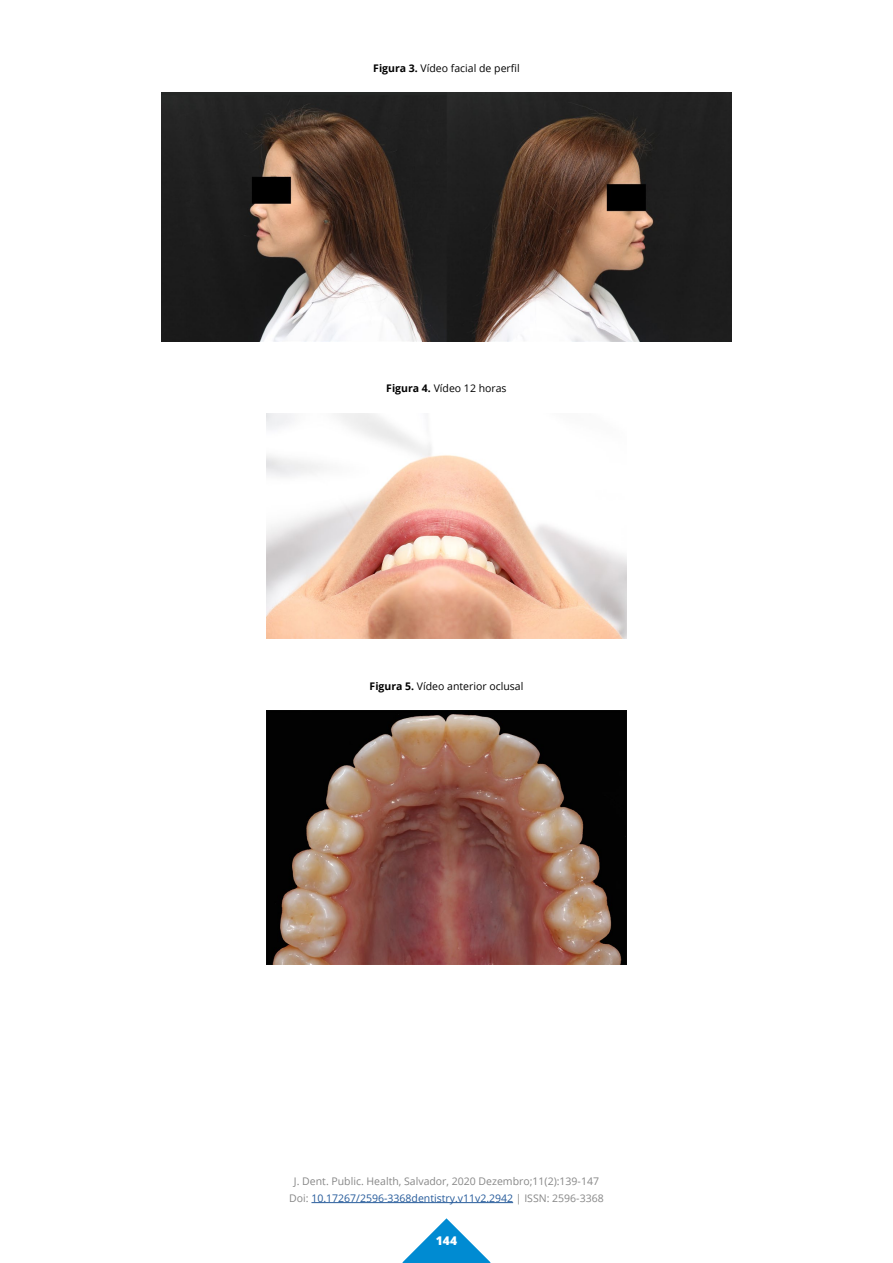
<style>
.page{position:relative;width:893px;height:1263px;background:#fff}
.page>*{position:absolute;margin:0;border:0;box-sizing:border-box;transform-origin:0 0}
.t1{font:800 12px "Open Sans";color:#fff}
.t2{font:10.5px/16.5px "Open Sans";color:#878787;text-align:center}
.t3{font:10.5px "Open Sans";color:#000}
.s1{font-weight:700}
.s2{color:#265b9b}
</style>
<div class="page">
<svg style="left:402px;top:1218px;width:89px;height:45px"></svg>
<hr style="left:311px;top:1202px;width:202px;height:1px;background:#265b9b">
<img style="left:162px;top:92px;width:569px;height:249px">
<img style="left:266px;top:414px;width:360px;height:225px">
<img style="left:266px;top:711px;width:360px;height:253px">
<p class="t3" style="left:373px;top:61px;width:148px"><span class="s1">Figura 3.</span> Vídeo facial de perfil</p>
<p class="t3" style="left:386px;top:381px;width:122px"><span class="s1">Figura 4.</span> Vídeo 12 horas</p>
<p class="t3" style="left:370px;top:678px;width:155px"><span class="s1">Figura 5.</span> Vídeo anterior oclusal</p>
<p class="t2" style="left:289px;top:1173px;width:316px">J. Dent. Public. Health, Salvador, 2020 Dezembro;11(2):139-147<br>Doi: <span class="s2">10.17267/2596-3368dentistry.v11v2.2942</span> | ISSN: 2596-3368</p>
<p class="t1" style="left:436px;top:1232px;width:23px">144</p>
</div>
